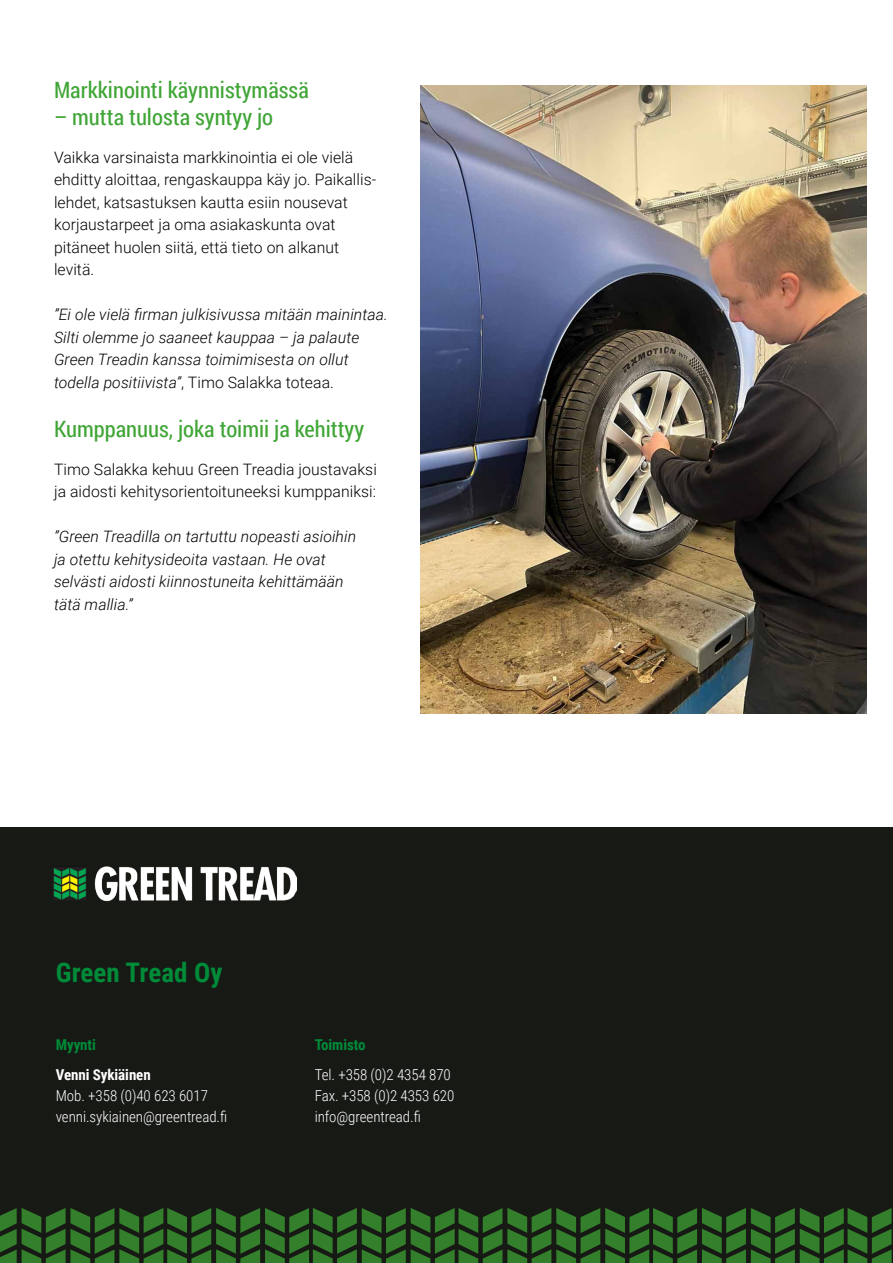
<style>
.page{position:relative;width:893px;height:1263px;background:#fff}
.page>*{position:absolute;margin:0;border:0;box-sizing:border-box;transform-origin:0 0}
.t1{font:700 27px "Roboto Condensed";letter-spacing:.005em;color:#008b39}
.t2{font:22.5px "Roboto Condensed";color:#3fa535}
.t3{font:italic 300 15.75px/22.5px "Roboto";letter-spacing:.005em;color:#000}
.t4{font:300 15.75px/22.5px "Roboto";letter-spacing:.005em;color:#000}
.t5{font:300 15px/21px "Roboto Condensed";letter-spacing:-.005em;color:#fff}
.t6{font:700 15px "Roboto Condensed";letter-spacing:-.005em;color:#008b39}
.t7{font:700 15px "Roboto Condensed";letter-spacing:-.005em;color:#fff}
.s1{font-style:normal}
</style>
<div class="page">
<div style="left:0;top:827px;width:893px;height:436px;background:#171914"></div>
<img style="left:53px;top:866px;width:244px;height:36px">
<svg style="left:0;top:1208px;width:892px;height:55px"></svg>
<img style="left:421px;top:85px;width:446px;height:628px">
<h2 class="t2" style="left:54px;top:74px;width:256px">Markkinointi käynnistymässä</h2>
<h2 class="t2" style="left:54px;top:101px;width:221px">– mutta tulosta syntyy jo</h2>
<p class="t4" style="left:54px;top:145px;width:324px">Vaikka varsinaista markkinointia ei ole vielä ehditty aloittaa, rengaskauppa käy jo. Paikallis&shy;lehdet, katsastuksen kautta esiin nousevat korjaustarpeet ja oma asiakaskunta ovat pitäneet huolen siitä, että tieto on alkanut levitä.</p>
<p class="t3" style="left:54px;top:303px;width:335px">”Ei ole vielä firman julkisivussa mitään mainintaa.<br>Silti olemme jo saaneet kauppaa – ja palaute Green Treadin kanssa toimimisesta on ollut todella positiivista”<span class="s1">, Timo Salakka toteaa.</span></p>
<h2 class="t2" style="left:54px;top:413px;width:312px">Kumppanuus, joka toimii ja kehittyy</h2>
<p class="t4" style="left:54px;top:457px;width:324px">Timo Salakka kehuu Green Treadia joustavaksi ja aidosti kehitysorientoituneeksi kumppaniksi:</p>
<p class="t3" style="left:54px;top:525px;width:304px">”Green Treadilla on tartuttu nopeasti asioihin ja otettu kehitysideoita vastaan. He ovat selvästi aidosti kiinnostuneita kehittämään tätä mallia.”</p>
<h1 class="t1" style="left:56px;top:954px;width:168px">Green Tread Oy</h1>
<p class="t6" style="left:56px;top:1034px;width:42px">Myynti</p>
<p class="t7" style="left:56px;top:1064px;width:97px">Venni Sykiäinen</p>
<p class="t5" style="left:56px;top:1085px;width:173px">Mob. +358 (0)40 623 6017 venni.sykiainen@greentread.fi</p>
<p class="t6" style="left:315px;top:1034px;width:52px">Toimisto</p>
<p class="t5" style="left:315px;top:1064px;width:141px">Tel. +358 (0)2 4354 870<br>Fax. +358 (0)2 4353 620 info@greentread.fi</p>
</div>
